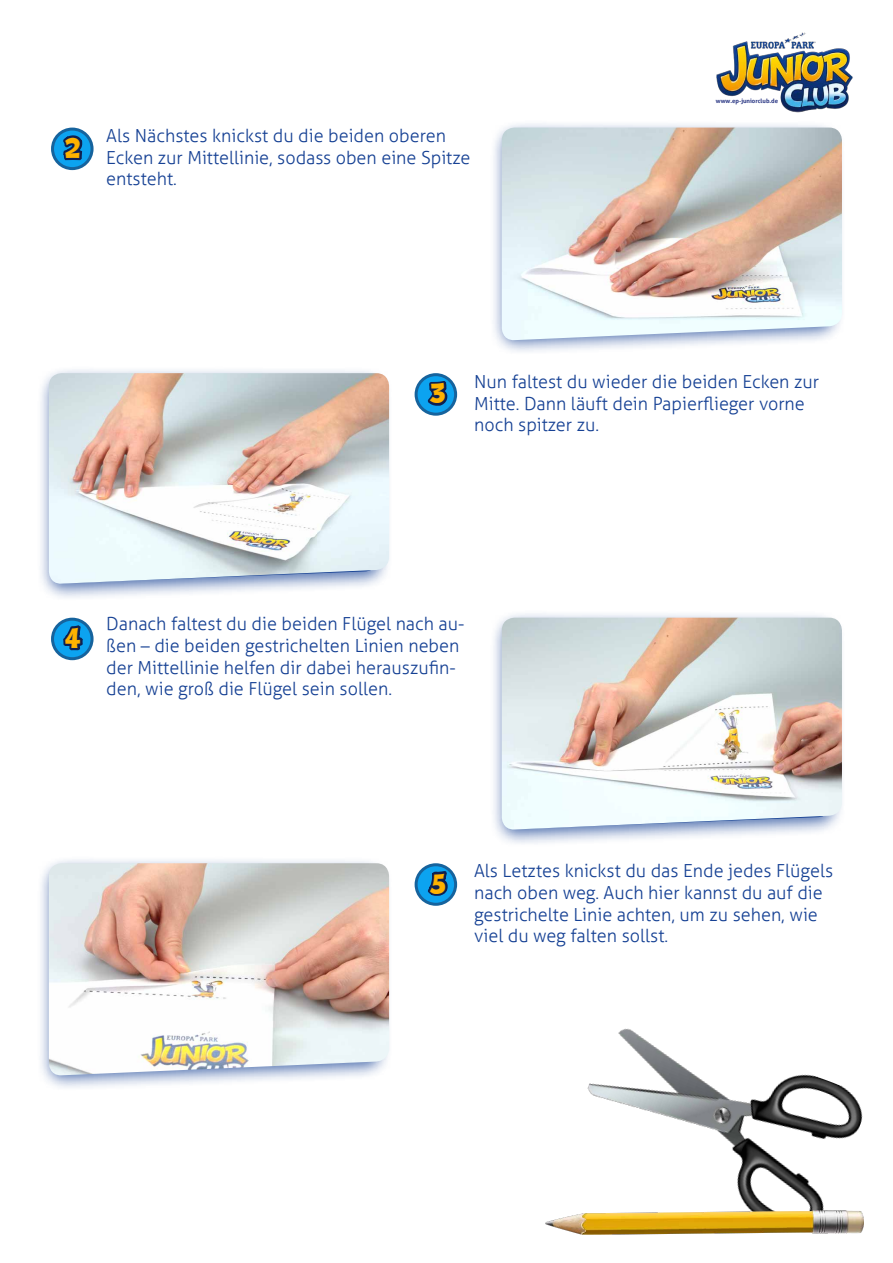
<style>
.page{position:relative;width:893px;height:1263px;background:#fff}
.page>*{position:absolute;margin:0;border:0;box-sizing:border-box;transform-origin:0 0}
.t1{font:22.5px "EPJC Cartoon Shout";color:#feb200}
.t2{font:300 18px/21.6px "Aller";color:#164194}
.t3{font:700 6px "Aller";color:#283583}
</style>
<div class="page">
<div style="left:490px;top:120px;width:355px;height:236px;background:#164194;opacity:.75"></div>
<div style="left:490px;top:610px;width:355px;height:237px;background:#164194;opacity:.75"></div>
<img style="left:502px;top:128px;width:340px;height:213px">
<img style="left:502px;top:618px;width:340px;height:212px">
<svg style="left:53px;top:129px;width:39px;height:40px"></svg>
<div style="left:51px;top:128px;width:43px;height:42px;border:3px solid #16639d;border-radius:50%"></div>
<svg style="left:53px;top:619px;width:39px;height:40px"></svg>
<div style="left:51px;top:618px;width:43px;height:42px;border:3px solid #16639d;border-radius:50%"></div>
<svg style="left:61px;top:133px;width:23px;height:38px"></svg>
<svg style="left:61px;top:622px;width:24px;height:30px"></svg>
<img style="left:716px;top:32px;width:137px;height:81px">
<img style="left:579px;top:1028px;width:285px;height:207px">
<img style="left:545px;top:1211px;width:318px;height:23px">
<div style="left:37px;top:365px;width:356px;height:236px;background:#164194;opacity:.75"></div>
<div style="left:37px;top:855px;width:356px;height:236px;background:#164194;opacity:.75"></div>
<img style="left:49px;top:373px;width:340px;height:211px">
<img style="left:49px;top:863px;width:340px;height:213px">
<svg style="left:416px;top:375px;width:40px;height:39px"></svg>
<div style="left:415px;top:373px;width:42px;height:43px;border:3px solid #16639d;border-radius:50%"></div>
<svg style="left:416px;top:865px;width:40px;height:39px"></svg>
<div style="left:415px;top:863px;width:42px;height:43px;border:3px solid #16639d;border-radius:50%"></div>
<svg style="left:426px;top:373px;width:24px;height:35px"></svg>
<svg style="left:426px;top:863px;width:24px;height:35px"></svg>
<p class="t1" style="left:65px;top:135px;width:18px">2</p>
<p class="t2" style="left:106px;top:125px;width:366px">Als Nächstes knickst du die beiden oberen<br>Ecken zur Mittellinie, sodass oben eine Spitze entsteht.</p>
<p class="t3" style="left:716px;top:97px;width:64px">www.ep-juniorclub.de</p>
<p class="t1" style="left:429px;top:381px;width:18px">3</p>
<p class="t2" style="left:474px;top:371px;width:346px">Nun faltest du wieder die beiden Ecken zur<br>Mitte. Dann läuft dein Papierflieger vorne noch spitzer zu.</p>
<p class="t1" style="left:65px;top:625px;width:18px">4</p>
<p class="t2" style="left:106px;top:613px;width:360px">Danach faltest du die beiden Flügel nach au&shy;ßen – die beiden gestrichelten Linien neben der Mittellinie helfen dir dabei herauszufin&shy;den, wie groß die Flügel sein sollen.</p>
<p class="t1" style="left:429px;top:871px;width:18px">5</p>
<p class="t2" style="left:474px;top:860px;width:361px">Als Letztes knickst du das Ende jedes Flügels nach oben weg. Auch hier kannst du auf die gestrichelte Linie achten, um zu sehen, wie viel du weg falten sollst.</p>
</div>
